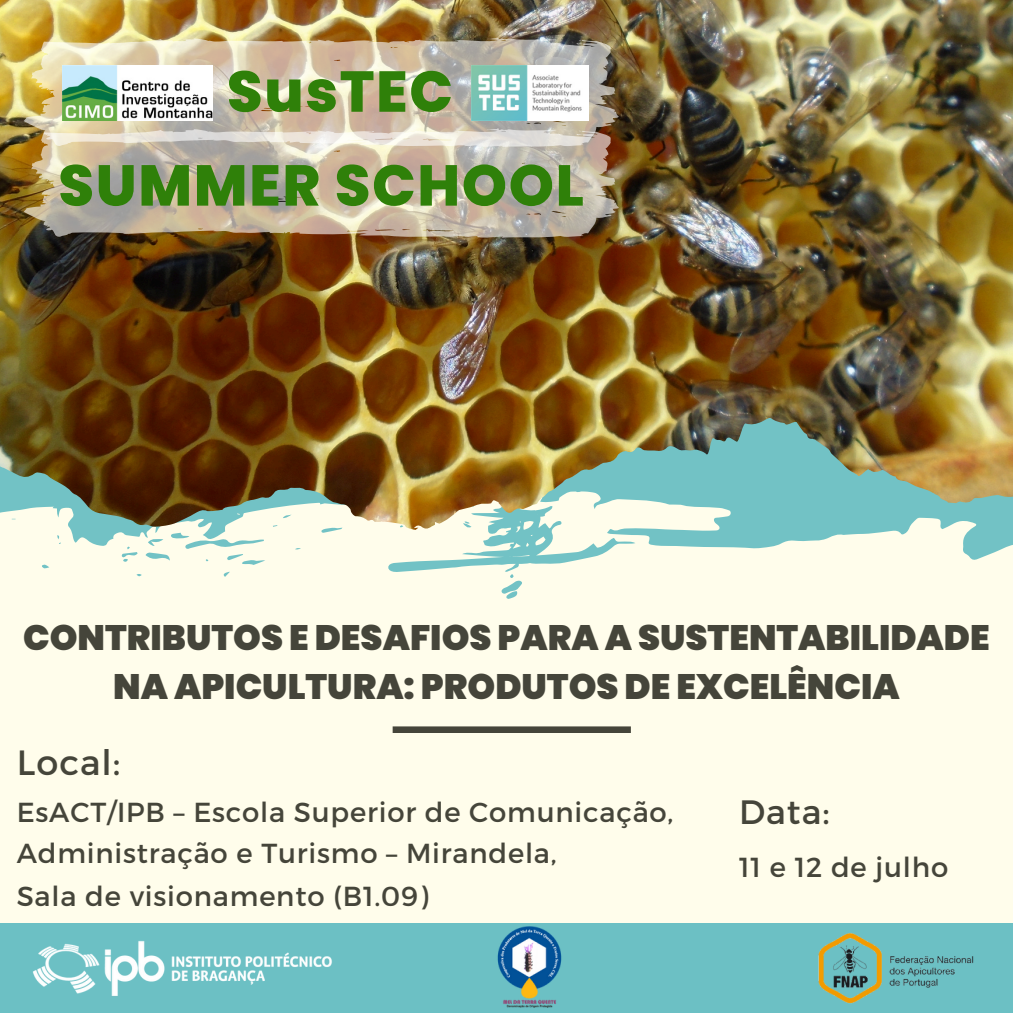
<style>
.page{position:relative;width:1013px;height:1013px;background:#fff}
.page>*{position:absolute;margin:0;border:0;box-sizing:border-box;transform-origin:0 0}
.t1{font:800 57.5px "Poppins";letter-spacing:.03em;color:#2f8009}
.t2{font:900 35.38px/48.8px "Poppins";color:#45453a;text-align:center}
.t3{font:35px "Montserrat";letter-spacing:.03em;color:#45453a}
.t4{font:33.75px "Montserrat";color:#45453a}
.t5{font:27.5px/41.2px "Montserrat";letter-spacing:.03em;color:#45453a}
</style>
<div class="page">
<div style="left:0;top:0;width:1012px;height:1012px;background:#fffdeb"></div>
<img style="left:0;top:0;width:1012px;height:599px">
<img style="left:226px;top:0;width:786px;height:426px">
<div style="left:392px;top:726px;width:239px;height:7px;background:#45453a"></div>
<svg style="left:24px;top:148px;width:594px;height:90px"></svg>
<img style="left:24px;top:37px;width:594px;height:111px">
<img style="left:472px;top:65px;width:116px;height:55px">
<img style="left:63px;top:65px;width:150px;height:55px">
<div style="left:0;top:923px;width:1012px;height:89px;background:#6cc0c4"></div>
<img style="left:33px;top:941px;width:299px;height:55px">
<img style="left:818px;top:933px;width:156px;height:71px">
<img style="left:497px;top:926px;width:65px;height:82px">
<p class="t1" style="left:227px;top:51px;width:227px">SusTEC</p>
<p class="t1" style="left:58px;top:145px;width:527px">SUMMER SCHOOL</p>
<h4 class="t2" style="left:23px;top:613px;width:968px">CONTRIBUTOS E DESAFIOS PARA A SUSTENTABILIDADE<br>NA APICULTURA: PRODUTOS DE EXCELÊNCIA</h4>
<h1 class="t3" style="left:17px;top:739px;width:105px">Local:</h1>
<h3 class="t5" style="left:17px;top:790px;width:658px">EsACT/IPB – Escola Superior de Comunicação,<br>Administração e Turismo – Mirandela,</h3>
<p class="t5" style="left:17px;top:874px;width:413px">Sala de visionamento (B1.09)</p>
<p class="t4" style="left:739px;top:789px;width:92px">Data:</p>
<p class="t5" style="left:739px;top:845px;width:211px">11 e 12 de julho</p>
</div>
